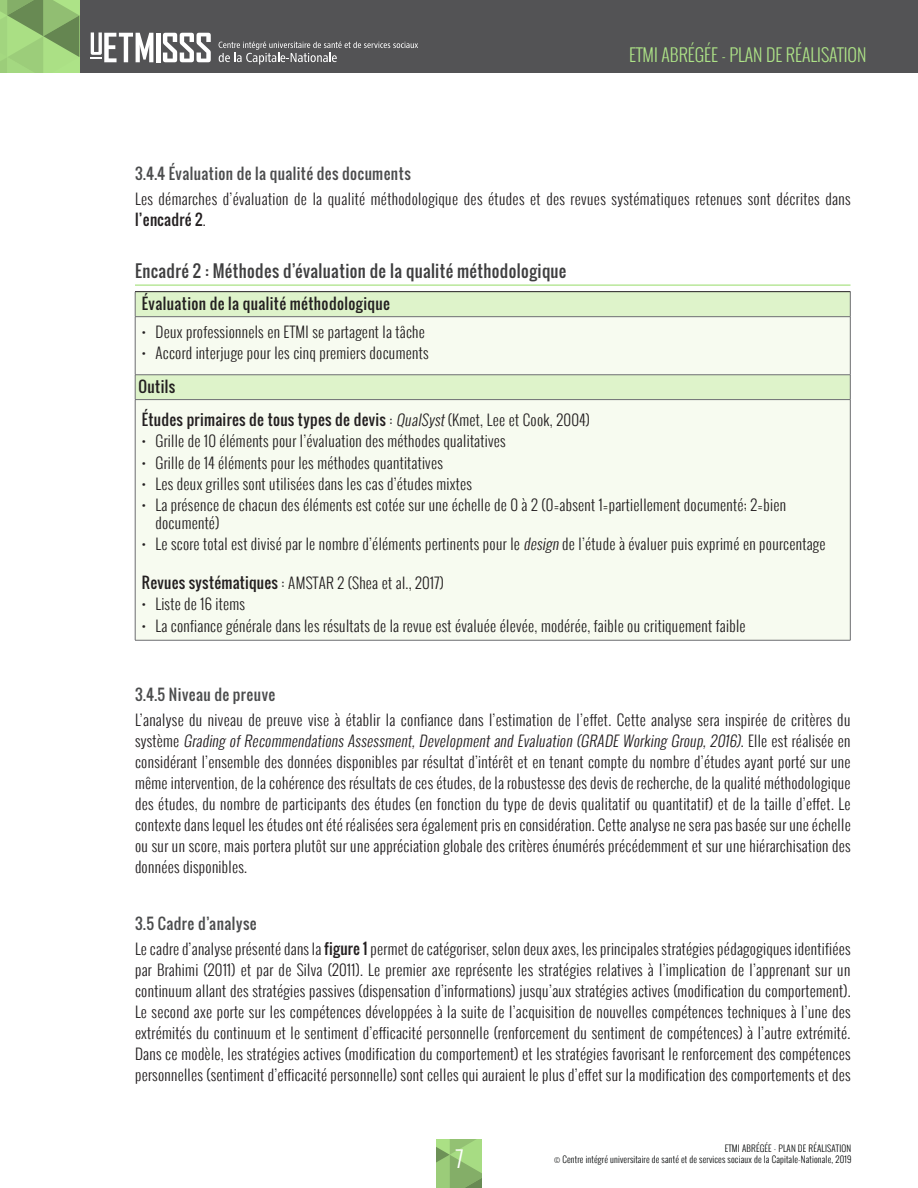
<style>
.page{position:relative;width:918px;height:1188px;background:#fff}
.page>*{position:absolute;margin:0;border:0;box-sizing:border-box;transform-origin:0 0}
.t1{font:300 22.5px "Oswald";color:#fff}
.t2{font:300 17.7px "Oswald";color:#ade387}
.H4_FIG{font:16.5px "Oswald";letter-spacing:.025em;color:#3e3e3f}
.P1{font:300 15px/21px "Oswald";letter-spacing:.02em;color:#231f20}
.TEXTE-TABLEAU{font:15px "Oswald";letter-spacing:.025em;color:#231f20}
.t3{font:15px "Oswald";letter-spacing:.03em;color:#4b4c4d}
.TEXTE-TABLEAU-2{font:300 15px "Oswald";letter-spacing:.02em;color:#231f20}
.t4{font:300 9px/10.8px "Oswald";letter-spacing:.02em;color:#070909;text-align:right}
.s1{font-weight:400}
.s2{font-weight:300}
.s3{font-weight:300;font-style:italic}
.s4{font-style:italic}
</style>
<div class="page">
<svg style="left:436px;top:1140px;width:46px;height:48px;background:#93c173"></svg>
<div style="left:0;top:0;width:918px;height:73px;background:#535355"></div>
<svg style="left:0;top:0;width:79px;height:73px;background:#91bf72"></svg>
<hr style="left:156px;top:33px;width:4px;height:29px;background:#fff">
<svg style="left:163px;top:33px;width:48px;height:29px"></svg>
<svg style="left:91px;top:32px;width:62px;height:30px"></svg>
<svg style="left:219px;top:42px;width:199px;height:23px"></svg>
<hr style="left:135px;top:285px;width:715px;height:1px;background:#96db68">
<div style="left:136px;top:292px;width:714px;height:24px;background:#def3ca"></div>
<svg style="left:136px;top:317px;width:714px;height:323px;fill:#f7fbf0"></svg>
<hr style="left:135px;top:316px;width:715px;height:1px;background:#6c6d70">
<hr style="left:135px;top:375px;width:715px;height:1px;background:#6c6d70">
<hr style="left:135px;top:399px;width:715px;height:1px;background:#6c6d70">
<hr style="left:135px;top:291px;width:715px;height:1px;background:#231f20">
<svg style="left:135px;top:292px;width:1px;height:24px"></svg>
<svg style="left:850px;top:292px;width:1px;height:24px"></svg>
<hr style="left:135px;top:317px;width:1px;height:58px;background:#6c6d70">
<hr style="left:850px;top:317px;width:1px;height:58px;background:#6c6d70">
<svg style="left:135px;top:375px;width:1px;height:24px"></svg>
<svg style="left:850px;top:375px;width:1px;height:24px"></svg>
<hr style="left:135px;top:400px;width:1px;height:240px;background:#6c6d70">
<hr style="left:850px;top:400px;width:1px;height:240px;background:#6c6d70">
<hr style="left:135px;top:640px;width:715px;height:1px;background:#6c6d70">
<p class="t2" style="left:629px;top:42px;width:239px">ETMI ABRÉGÉE - PLAN DE RÉALISATION</p>
<h3 class="t3" style="left:135px;top:162px;width:277px">3.4.4 Évaluation de la qualité des documents</h3>
<p class="P1" style="left:135px;top:188px;width:717px">Les démarches d’évaluation de la qualité méthodologique des études et des revues systématiques retenues sont décrites dans <span class="s1">l’encadré 2</span>.</p>
<p class="H4_FIG" style="left:135px;top:258px;width:433px">Encadré 2 : Méthodes d’évaluation de la qualité méthodologique</p>
<p class="TEXTE-TABLEAU" style="left:142px;top:292px;width:250px">Évaluation de la qualité méthodologique</p>
<p class="P1" style="left:142px;top:321px;width:285px">• Deux professionnels en ETMI se partagent la tâche</p>
<p class="P1" style="left:142px;top:342px;width:288px">• Accord interjuge pour les cinq premiers documents</p>
<p class="TEXTE-TABLEAU" style="left:138px;top:375px;width:38px">Outils</p>
<p class="TEXTE-TABLEAU" style="left:142px;top:408px;width:449px">Études primaires de tous types de devis <span class="s2">:</span> <span class="s3">QualSyst</span><span class="s2">(Kmet, Lee et Cook, 2004)</span></p>
<p class="P1" style="left:142px;top:430px;width:365px">• Grille de 10 éléments pour l’évaluation des méthodes qualitatives</p>
<p class="P1" style="left:142px;top:452px;width:302px">• Grille de 14 éléments pour les méthodes quantitatives</p>
<p class="P1" style="left:142px;top:473px;width:332px">• Les deux grilles sont utilisées dans les cas d’études mixtes</p>
<p class="P1" style="left:155px;top:496px;width:632px;line-height:18px;text-indent:-14px">• La présence de chacun des éléments est cotée sur une échelle de 0 à 2 (0=absent 1=partiellement documenté; 2=bien documenté)</p>
<p class="P1" style="left:142px;top:533px;width:685px">• Le score total est divisé par le nombre d’éléments pertinents pour le <span class="s4">design</span> de l’étude à évaluer puis exprimé en pourcentage</p>
<p class="TEXTE-TABLEAU-2" style="left:142px;top:572px;width:303px"><span class="s1">Revues systématiques</span> : AMSTAR 2 (Shea et al., 2017)</p>
<p class="P1" style="left:142px;top:594px;width:105px">• Liste de 16 items</p>
<p class="P1" style="left:142px;top:615px;width:605px">• La confiance générale dans les résultats de la revue est évaluée élevée, modérée, faible ou critiquement faible</p>
<h3 class="t3" style="left:135px;top:683px;width:142px">3.4.5 Niveau de preuve</h3>
<p class="P1" style="left:135px;top:709px;width:717px;text-align:justify">L’analyse du niveau de preuve vise à établir la confiance dans l’estimation de l’effet. Cette analyse sera inspirée de critères du s y s t è m e <span class="s4">Grading ofRecommendationsAssessment,Developmentand Evaluation (GRADE Working Group,2016)</span>. E l l e e s t r é a l i s é e e n considérant l’ensemble des données disponibles par résultat d’intérêt et en tenant compte du nombre d’études ayant porté sur une même intervention, de la cohérence des résultats de ces études, de la robustesse des devis de recherche, de la qualité méthodologique des études, du nombre de participants des études (en fonction du type de devis qualitatif ou quantitatif) et de la taille d’effet. Le contexte dans lequel les études ont été réalisées sera également pris en considération. Cette analyse ne sera pas basée sur une échelle ou sur un score, mais portera plutôt sur une appréciation globale des critères énumérés précédemment et sur une hiérarchisation des données disponibles.</p>
<h3 class="t3" style="left:135px;top:912px;width:123px">3.5 Cadre d’analyse</h3>
<p class="P1" style="left:135px;top:939px;width:717px;text-align:justify">Le cadre d’analyse présenté dans la <span class="s1">figure 1</span> permet de catégoriser, selon deux axes, les principales stratégies pédagogiques identifiées par Brahimi (2011) et par de Silva (2011). Le premier axe représente les stratégies relatives à l’implication de l’apprenant sur un continuum allant des stratégies passives (dispensation d’informations) jusqu’aux stratégies actives (modification du comportement).<br>Le second axe porte sur les compétences développées à la suite de l’acquisition de nouvelles compétences techniques à l’une des extrémités du continuum et le sentiment d’efficacité personnelle (renforcement du sentiment de compétences) à l’autre extrémité.<br>Dans ce modèle, les stratégies actives (modification du comportement) et les stratégies favorisant le renforcement des compétences personnelles (sentiment d’efficacité personnelle) sont celles qui auraient le plus d’effet sur la modification des comportements et des</p>
<h1 class="t1" style="left:456px;top:1143px;width:9px">7</h1>
<p class="t4" style="left:554px;top:1143px;width:299px">ETMI ABRÉGÉE - PLAN DE RÉALISATION<br>© Centre intégré universitaire de santé et de services sociaux de la Capitale-Nationale, 2019</p>
</div>
